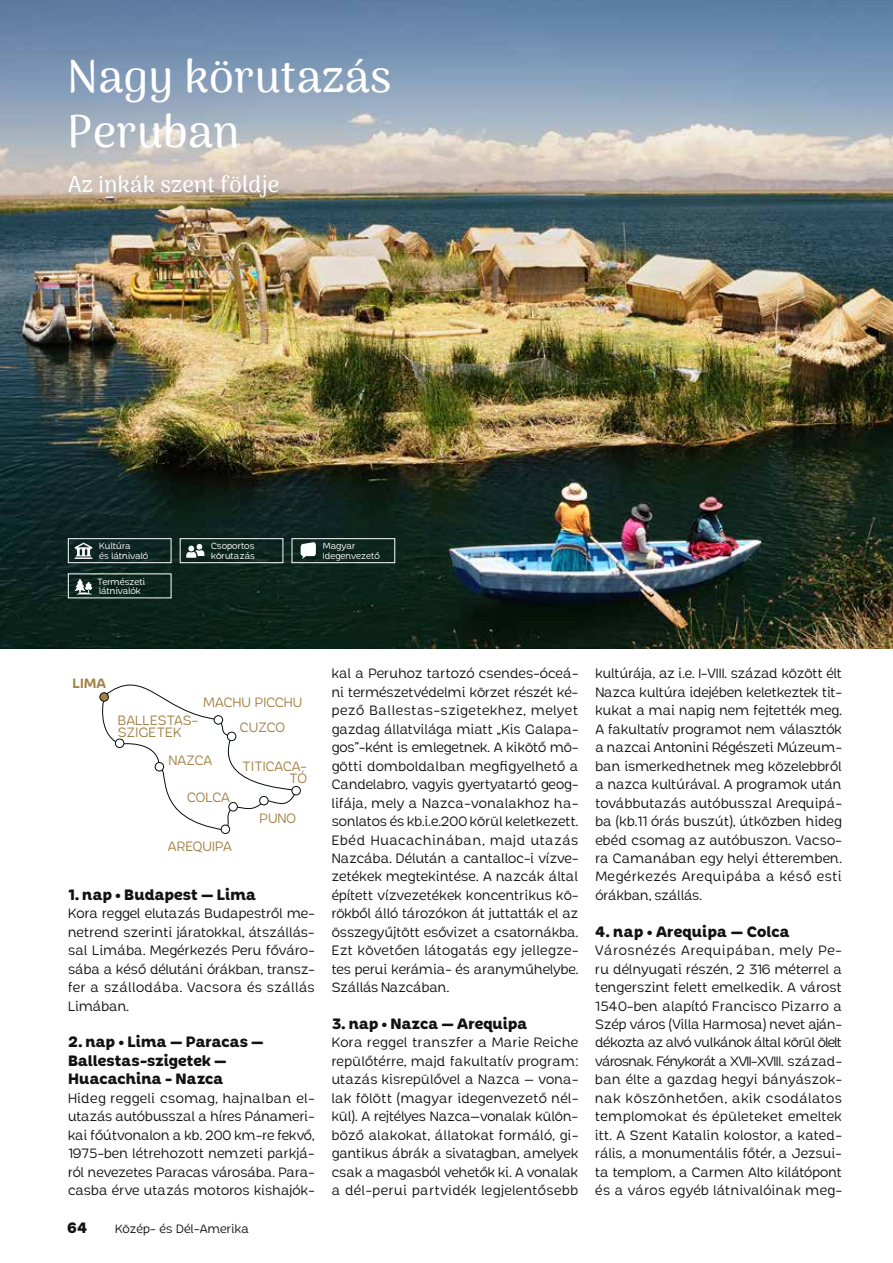
<style>
.page{position:relative;width:893px;height:1263px;background:#fff}
.page>*{position:absolute;margin:0;border:0;box-sizing:border-box;transform-origin:0 0}
.t1{font:500 45px/55.5px "Arima Madurai";letter-spacing:.01em;color:#fff}
.t2{font:500 22.5px "Arima Madurai";letter-spacing:.01em;color:#fff}
.t3{font:800 15px/18.5px "Chopsee Softee";letter-spacing:-.005em;color:#121212}
.t4{font:13.5px/18.5px "Chopsee Softee";color:#121212;text-align:justify}
.t5{font:13.5px/12px "Chopsee Softee";color:#a38248;text-align:right}
.t6{font:700 13.5px "Chopsee Softee";color:#a38248}
.t7{font:12px "Chopsee Softee";letter-spacing:.01em;color:#121212}
.t8{font:9px/9.8px "Chopsee Softee";color:#fff}
</style>
<div class="page">
<img style="left:0;top:0;width:893px;height:648px">
<div style="left:292px;top:538px;width:103px;height:25px;border:1px solid #fff"></div>
<svg style="left:301px;top:542px;width:15px;height:17px"></svg>
<div style="left:180px;top:538px;width:103px;height:25px;border:1px solid #fff"></div>
<svg style="left:186px;top:544px;width:18px;height:14px"></svg>
<div style="left:68px;top:538px;width:103px;height:25px;border:1px solid #fff"></div>
<svg style="left:75px;top:543px;width:18px;height:16px"></svg>
<svg style="left:75px;top:578px;width:17px;height:16px"></svg>
<svg style="left:101px;top:684px;width:196px;height:147px"></svg>
<div style="left:115px;top:739px;width:9px;height:8px;background:#fff;border-radius:50%"></div>
<div style="left:115px;top:739px;width:9px;height:9px;border:1px solid #060c0b;border-radius:50%"></div>
<div style="left:260px;top:796px;width:8px;height:9px;background:#fff;border-radius:50%"></div>
<div style="left:259px;top:796px;width:10px;height:9px;border:1px solid #060c0b;border-radius:50%"></div>
<div style="left:227px;top:732px;width:9px;height:9px;background:#fff;border-radius:50%"></div>
<div style="left:227px;top:732px;width:9px;height:9px;border:1px solid #060c0b;border-radius:50%"></div>
<div style="left:214px;top:716px;width:9px;height:8px;background:#fff;border-radius:50%"></div>
<div style="left:214px;top:715px;width:9px;height:9px;border:1px solid #060c0b;border-radius:50%"></div>
<div style="left:292px;top:786px;width:8px;height:9px;background:#fff;border-radius:50%"></div>
<div style="left:291px;top:786px;width:10px;height:9px;border:1px solid #060c0b;border-radius:50%"></div>
<div style="left:155px;top:762px;width:9px;height:9px;background:#fff;border-radius:50%"></div>
<div style="left:155px;top:762px;width:9px;height:9px;border:1px solid #060c0b;border-radius:50%"></div>
<div style="left:221px;top:825px;width:9px;height:8px;background:#fff;border-radius:50%"></div>
<div style="left:221px;top:825px;width:9px;height:9px;border:1px solid #060c0b;border-radius:50%"></div>
<div style="left:229px;top:802px;width:8px;height:9px;background:#fff;border-radius:50%"></div>
<div style="left:228px;top:802px;width:10px;height:9px;border:1px solid #060c0b;border-radius:50%"></div>
<div style="left:100px;top:693px;width:8px;height:8px;background:#a38248;border-radius:50%"></div>
<div style="left:99px;top:692px;width:10px;height:10px;border:1px solid #060c0b;border-radius:50%"></div>
<h1 class="t1" style="left:67px;top:50px;width:326px">Nagy körutazás<br>Peruban</h1>
<h2 class="t2" style="left:68px;top:169px;width:213px">Az inkák szent földje</h2>
<p class="t8" style="left:99px;top:541px;width:51px">Kultúra<br>és látnivaló</p>
<p class="t8" style="left:97px;top:576px;width:50px">Természeti látnivalók</p>
<p class="t8" style="left:211px;top:541px;width:45px">Csoportos körutazás</p>
<p class="t8" style="left:323px;top:541px;width:59px">Magyar<br>Idegenvezető</p>
<p class="t6" style="left:72px;top:675px;width:35px">LIMA</p>
<p class="t5" style="left:203px;top:696px;width:101px">MACHU PICCHU</p>
<p class="t5" style="left:118px;top:714px;width:82px;text-align:left">BALLESTAS-<br>SZIGETEK</p>
<p class="t5" style="left:168px;top:754px;width:45px">NAZCA</p>
<p class="t5" style="left:187px;top:791px;width:44px">COLCA</p>
<p class="t5" style="left:168px;top:841px;width:65px">AREQUIPA</p>
<p class="t5" style="left:240px;top:722px;width:47px">CUZCO</p>
<p class="t5" style="left:242px;top:761px;width:66px">TITICACA-<br>TÓ</p>
<p class="t5" style="left:259px;top:812px;width:38px">PUNO</p>
<p class="t3" style="left:68px;top:886px;width:190px">1. nap • Budapest – Lima</p>
<p class="t4" style="left:68px;top:904px;width:248px">Kora reggel elutazás Budapestről me&shy;netrend szerinti járatokkal, átszállás&shy;sal Limába. Megérkezés Peru főváro&shy;sába a késő délutáni órákban, transz&shy;fer a szállodába. Vacsora és szállás Limában.</p>
<p class="t3" style="left:68px;top:1034px;width:197px">2. nap • Lima – Paracas –<br>Ballestas-szigetek –<br>Huacachina - Nazca</p>
<p class="t4" style="left:68px;top:1089px;width:248px">Hideg reggeli csomag, hajnalban el&shy;utazás autóbusszal a híres Pánameri&shy;kai főútvonalon a kb. 200 km-re fekvő, 1975-ben létrehozott nemzeti parkjá&shy;ról nevezetes Paracas városába. Para&shy;casba érve utazás motoros kishajók-</p>
<p class="t3" style="left:67px;top:1219px;width:22px">64</p>
<p class="t7" style="left:115px;top:1222px;width:136px">Közép- és Dél-Amerika</p>
<p class="t4" style="left:332px;top:664px;width:248px">kal a Peruhoz tartozó csendes-óceá&shy;ni természetvédelmi körzet részét ké&shy;pező Ballestas-szigetekhez, melyet gazdag állatvilága miatt „Kis Galapa&shy;gos”-ként is emlegetnek. A kikötő mö&shy;götti domboldalban megfigyelhető a Candelabro, vagyis gyertyatartó geog&shy;lifája, mely a Nazca-vonalakhoz ha&shy;sonlatos és kb.i.e.200 körül keletkezett.<br>Ebéd Huacachinában, majd utazás Nazcába. Délután a cantalloc-i vízve&shy;zetékek megtekintése. A nazcák által épített vízvezetékek koncentrikus kö&shy;rökből álló tározókon át juttatták el az összegyűjtött esővizet a csatornákba.<br>Ezt követően látogatás egy jellegze&shy;tes perui kerámia- és aranyműhelybe.<br>Szállás Nazcában.</p>
<p class="t3" style="left:332px;top:1015px;width:197px">3. nap • Nazca – Arequipa</p>
<p class="t4" style="left:332px;top:1033px;width:248px">Kora reggel transzfer a Marie Reiche repülőtérre, majd fakultatív program: utazás kisrepülővel a Nazca – vona&shy;lak fölött (magyar idegenvezető nél&shy;kül). A rejtélyes Nazca–vonalak külön&shy;böző alakokat, állatokat formáló, gi&shy;gantikus ábrák a sivatagban, amelyek csak a magasból vehetők ki. A vonalak a dél-perui partvidék legjelentősebb</p>
<p class="t4" style="left:595px;top:664px;width:248px">kultúrája, az i.e. I-VIII. század között élt Nazca kultúra idejében keletkeztek tit&shy;kukat a mai napig nem fejtették meg.<br>A fakultatív programot nem választók a nazcai Antonini Régészeti Múzeum&shy;ban ismerkedhetnek meg közelebbről a nazca kultúrával. A programok után továbbutazás autóbusszal Arequipá&shy;ba (kb.11 órás buszút), útközben hideg ebéd csomag az autóbuszon. Vacso&shy;ra Camanában egy helyi étteremben.<br>Megérkezés Arequipába a késő esti órákban, szállás.</p>
<p class="t3" style="left:595px;top:923px;width:196px">4. nap • Arequipa – Colca</p>
<p class="t4" style="left:595px;top:941px;width:248px">Városnézés Arequipában, mely Pe&shy;ru délnyugati részén, 2 316 méterrel a tengerszint felett emelkedik. A várost 1540-ben alapító Francisco Pizarro a Szép város (Villa Harmosa) nevet aján&shy;dékozta az alvó vulkánok által körül ölelt városnak. Fénykorát a XVII‑XVIII. század&shy;ban élte a gazdag hegyi bányászok&shy;nak köszönhetően, akik csodálatos templomokat és épületeket emeltek itt. A Szent Katalin kolostor, a kated&shy;rális, a monumentális főtér, a Jezsui&shy;ta templom, a Carmen Alto kilátópont és a város egyéb látnivalóinak meg-</p>
</div>
